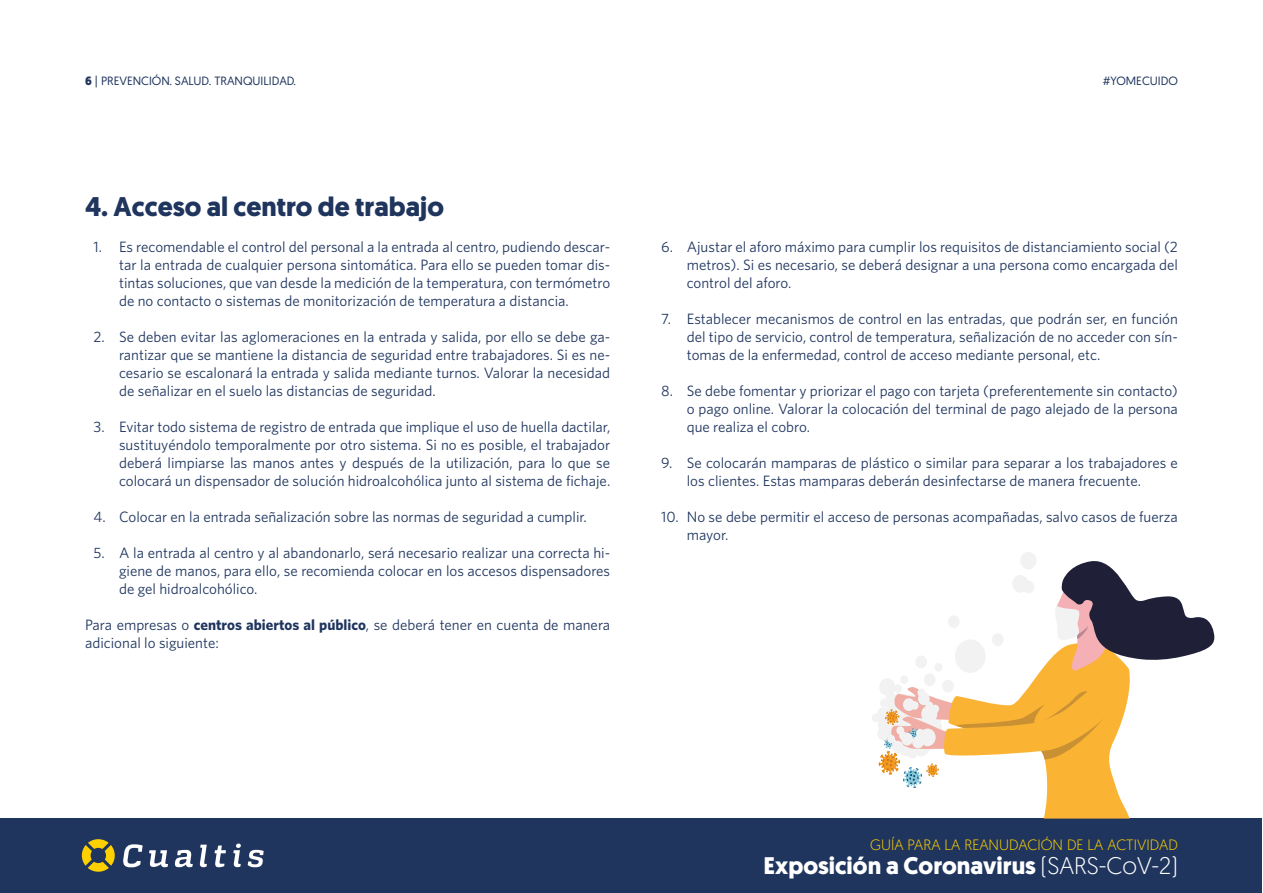
<style>
.page{position:relative;width:1263px;height:893px;background:#fff}
.page>*{position:absolute;margin:0;border:0;box-sizing:border-box;transform-origin:0 0}
.t1{font:700 27px "Geomanist";color:#1f355e}
.t2{font:700 24px "Geomanist";color:#fff}
.t3{font:15px/18px "Whitney";color:#1f355e;text-align:justify}
.t4{font:300 15px "Geomanist";color:#ffd000}
.t5{font:12px "Geomanist";color:#1f355e}
.s1{font-weight:700}
.s2{font-weight:300}
</style>
<div class="page">
<div style="left:0;top:819px;width:1262px;height:74px;background:#1f355e"></div>
<svg style="left:123px;top:844px;width:20px;height:23px"></svg>
<svg style="left:149px;top:850px;width:19px;height:17px"></svg>
<svg style="left:174px;top:850px;width:19px;height:17px"></svg>
<svg style="left:199px;top:845px;width:8px;height:22px"></svg>
<svg style="left:215px;top:845px;width:11px;height:22px"></svg>
<svg style="left:233px;top:843px;width:8px;height:24px"></svg>
<svg style="left:248px;top:850px;width:16px;height:17px"></svg>
<svg style="left:82px;top:839px;width:33px;height:33px"></svg>
<div style="left:1020px;top:552px;width:16px;height:17px;background:#f2f2f2;border-radius:50%"></div>
<svg style="left:871px;top:557px;width:343px;height:262px"></svg>
<p class="t5" style="left:85px;top:73px;width:213px"><span class="s1">6</span> | PREVENCIÓN. SALUD. TRANQUILIDAD.</p>
<h1 class="t1" style="left:85px;top:189px;width:360px">4. Acceso al centro de trabajo</h1>
<p class="t3" style="left:119px;top:237px;width:493px;text-indent:-26px">1. Es recomendable el control del personal a la entrada al centro, pudiendo descar&shy;tar la entrada de cualquier persona sintomática. Para ello se pueden tomar dis&shy;tintas soluciones, que van desde la medición de la temperatura, con termómetro de no contacto o sistemas de monitorización de temperatura a distancia.</p>
<p class="t3" style="left:119px;top:327px;width:493px;text-indent:-26px">2. Se deben evitar las aglomeraciones en la entrada y salida, por ello se debe ga&shy;rantizar que se mantiene la distancia de seguridad entre trabajadores. Si es ne&shy;cesario se escalonará la entrada y salida mediante turnos. Valorar la necesidad de señalizar en el suelo las distancias de seguridad.</p>
<p class="t3" style="left:119px;top:417px;width:493px;text-indent:-26px">3. Evitar todo sistema de registro de entrada que implique el uso de huella dactilar, sustituyéndolo temporalmente por otro sistema. Si no es posible, el trabajador deberá limpiarse las manos antes y después de la utilización, para lo que se colocará un dispensador de solución hidroalcohólica junto al sistema de fichaje.</p>
<p class="t3" style="left:94px;top:507px;width:495px">4. Colocar en la entrada señalización sobre las normas de seguridad a cumplir.</p>
<p class="t3" style="left:119px;top:543px;width:493px;text-indent:-26px">5. A la entrada al centro y al abandonarlo, será necesario realizar una correcta hi&shy;giene de manos, para ello, se recomienda colocar en los accesos dispensadores de gel hidroalcohólico.</p>
<p class="t3" style="left:85px;top:615px;width:527px">Para empresas o <span class="s1">centros abiertos al público</span>, se deberá tener en cuenta de manera adicional lo siguiente:</p>
<p class="t5" style="left:1103px;top:73px;width:77px">#YOMECUIDO</p>
<p class="t3" style="left:687px;top:237px;width:493px;text-indent:-26px">6. Ajustar el aforo máximo para cumplir los requisitos de distanciamiento social (2 metros). Si es necesario, se deberá designar a una persona como encargada del control del aforo.</p>
<p class="t3" style="left:687px;top:309px;width:493px;text-indent:-26px">7. Establecer mecanismos de control en las entradas, que podrán ser, en función del tipo de servicio, control de temperatura, señalización de no acceder con sín&shy;tomas de la enfermedad, control de acceso mediante personal, etc.</p>
<p class="t3" style="left:687px;top:381px;width:493px;text-indent:-26px">8. Se debe fomentar y priorizar el pago con tarjeta (preferentemente sin contacto) o pago online. Valorar la colocación del terminal de pago alejado de la persona que realiza el cobro.</p>
<p class="t3" style="left:687px;top:453px;width:493px;text-indent:-26px">9. Se colocarán mamparas de plástico o similar para separar a los trabajadores e los clientes. Estas mamparas deberán desinfectarse de manera frecuente.</p>
<p class="t3" style="left:687px;top:507px;width:493px;text-indent:-26px">10. No se debe permitir el acceso de personas acompañadas, salvo casos de fuerza mayor.</p>
<p class="t4" style="left:870px;top:835px;width:309px">GUÍA PARA LA REANUDACIÓN DE LA ACTIVIDAD</p>
<h2 class="t2" style="left:764px;top:849px;width:416px">Exposición a Coronavirus <span class="s2">(SARS-CoV-2)</span></h2>
</div>
